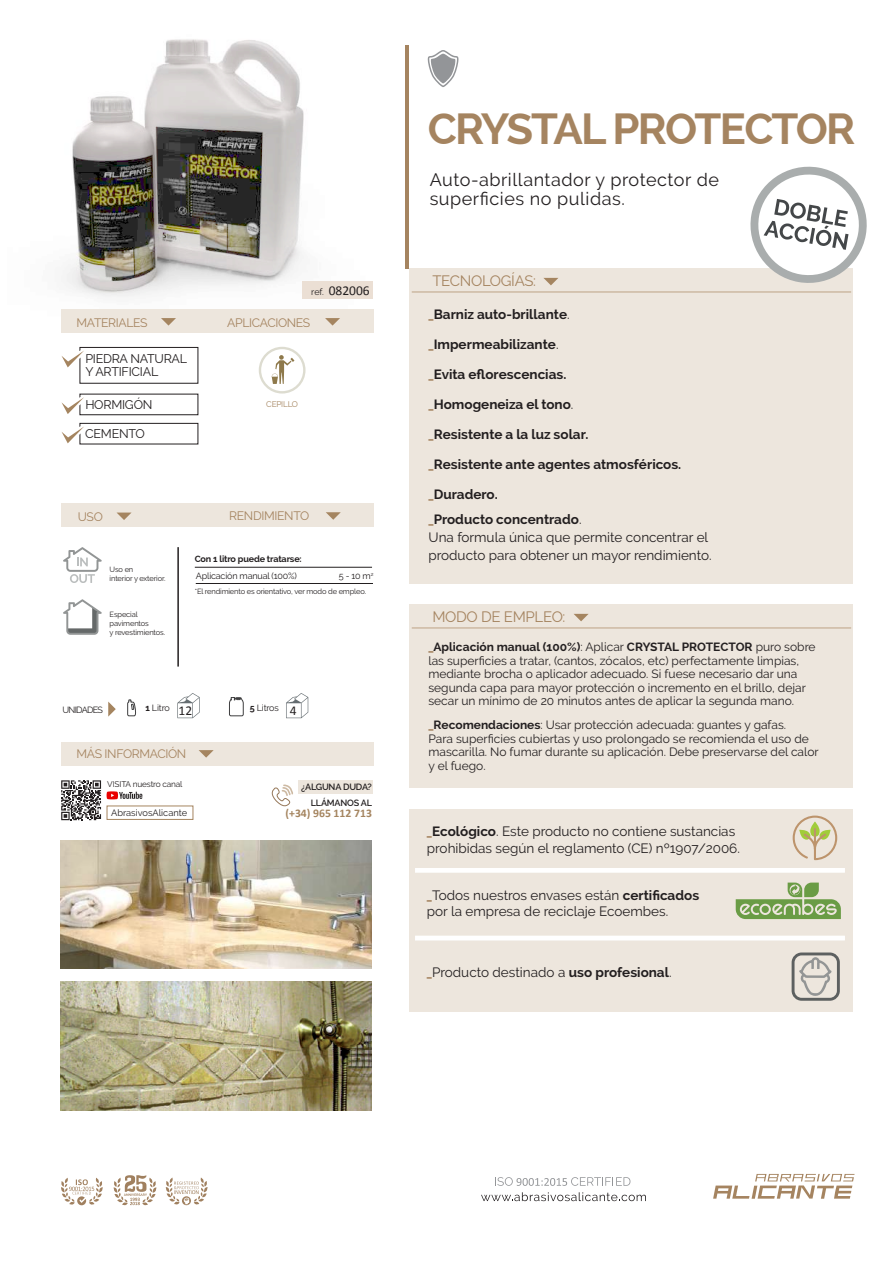
<style>
.page{position:relative;width:893px;height:1263px;background:#fff}
.page>*{position:absolute;margin:0;border:0;box-sizing:border-box;transform-origin:0 0}
.t1{font:700 43.5px "Raleway";letter-spacing:-.045em;color:#a58460}
.t2{font:18px/19.2px "Raleway";letter-spacing:.03em;color:#231f20}
.t3{font:15px "Raleway";letter-spacing:-.02em;color:#a58460}
.t4{font:13.5px/16.5px "Raleway";color:#231f20}
.t5{font:700 13.5px/25.5px "Raleway";color:#231f20}
.t6{font:13.5px "Calibri";color:#231f20}
.t7{font:12.45px/13.4px "Raleway";letter-spacing:-.02em;color:#231f20}
.t8{font:12.15px "Raleway";letter-spacing:-.03em;color:#a58460}
.t9{font:12px/13.5px "Raleway";color:#231f20}
.t10{font:700 11.7px "Calibri";color:#a58560}
.t11{font:9.3px "Raleway";color:#231f20}
.t12{font:9px "Raleway";letter-spacing:-.02em;color:#231f20}
.t13{font:700 9px "Raleway";letter-spacing:-.02em;color:#231f20}
.t14{font:600 9px/15.9px "Raleway";letter-spacing:-.02em;color:#231f20;text-align:right}
.t15{font:9px "Raleway";letter-spacing:-.08em;color:#231f20}
.t16{font:8.25px "Raleway";letter-spacing:-.02em;color:#231f20}
.t17{font:8.25px "Raleway";letter-spacing:-.03em;color:#a58560}
.t18{font:7.5px/9px "Raleway";letter-spacing:-.02em;color:#231f20}
.s1{font-family:"Raleway";font-size:9px}
.s2{font-weight:700}
.s3{color:#a58460}
.s4{font-weight:400}
.s5{font-weight:700;font-size:13.5px;color:#a58460}
.s6{font-weight:700;color:#a58460}
</style>
<div class="page">
<img style="left:60px;top:840px;width:312px;height:129px">
<img style="left:60px;top:981px;width:312px;height:129px">
<img style="left:61px;top:39px;width:313px;height:283px">
<div style="left:61px;top:310px;width:312px;height:23px;background:#ede6dd"></div>
<div style="left:409px;top:268px;width:444px;height:315px;background:#ede6dd"></div>
<div style="left:409px;top:604px;width:444px;height:183px;background:#ede6dd"></div>
<hr style="left:405px;top:45px;width:4px;height:224px;background:#a58460">
<hr style="left:412px;top:291px;width:439px;height:2px;background:#cdb9a2">
<svg style="left:161px;top:318px;width:15px;height:8px"></svg>
<div style="left:61px;top:742px;width:312px;height:24px;background:#ede6dd"></div>
<div style="left:299px;top:780px;width:74px;height:14px;background:#ede6dd"></div>
<svg style="left:271px;top:784px;width:22px;height:23px"></svg>
<svg style="left:325px;top:318px;width:15px;height:8px"></svg>
<div style="left:107px;top:806px;width:86px;height:14px;border:1px solid #a58560"></div>
<svg style="left:61px;top:780px;width:40px;height:40px"></svg>
<svg style="left:107px;top:791px;width:35px;height:8px"></svg>
<svg style="left:199px;top:750px;width:15px;height:8px"></svg>
<svg style="left:543px;top:278px;width:15px;height:7px"></svg>
<hr style="left:412px;top:627px;width:439px;height:2px;background:#cdb9a2">
<svg style="left:574px;top:614px;width:15px;height:7px"></svg>
<div style="left:303px;top:281px;width:70px;height:18px;background:#ebdfd4"></div>
<svg style="left:108px;top:702px;width:8px;height:15px"></svg>
<div style="left:61px;top:503px;width:312px;height:24px;background:#ede6dd"></div>
<svg style="left:326px;top:512px;width:15px;height:8px"></svg>
<svg style="left:117px;top:513px;width:14px;height:7px"></svg>
<svg style="left:177px;top:693px;width:23px;height:25px"></svg>
<svg style="left:286px;top:693px;width:22px;height:25px"></svg>
<svg style="left:127px;top:700px;width:9px;height:16px"></svg>
<svg style="left:229px;top:697px;width:14px;height:19px"></svg>
<hr style="left:177px;top:547px;width:2px;height:120px;background:#231f20">
<hr style="left:195px;top:567px;width:177px;height:1px;background:#231f20">
<div style="left:409px;top:810px;width:443px;height:202px;background:#ede6dd"></div>
<hr style="left:415px;top:868px;width:430px;height:4px;background:#fff">
<hr style="left:415px;top:936px;width:430px;height:4px;background:#fff">
<svg style="left:736px;top:883px;width:105px;height:36px"></svg>
<svg style="left:793px;top:816px;width:44px;height:44px"></svg>
<svg style="left:792px;top:953px;width:48px;height:48px"></svg>
<svg style="left:428px;top:50px;width:31px;height:37px"></svg>
<div style="left:79px;top:394px;width:119px;height:21px;border:1px solid #231f20"></div>
<svg style="left:62px;top:396px;width:22px;height:18px"></svg>
<div style="left:79px;top:423px;width:119px;height:21px;border:1px solid #231f20"></div>
<svg style="left:62px;top:426px;width:22px;height:17px"></svg>
<div style="left:79px;top:347px;width:119px;height:37px;border:1px solid #231f20"></div>
<svg style="left:62px;top:350px;width:22px;height:17px"></svg>
<svg style="left:259px;top:347px;width:47px;height:47px"></svg>
<svg style="left:750px;top:166px;width:117px;height:117px"></svg>
<svg style="left:713px;top:1174px;width:141px;height:25px"></svg>
<svg style="left:495px;top:1177px;width:135px;height:9px"></svg>
<svg style="left:481px;top:1192px;width:165px;height:9px"></svg>
<svg style="left:165px;top:1178px;width:43px;height:28px"></svg>
<svg style="left:113px;top:1175px;width:44px;height:31px"></svg>
<svg style="left:61px;top:1178px;width:42px;height:28px"></svg>
<svg style="left:63px;top:599px;width:39px;height:36px"></svg>
<svg style="left:63px;top:547px;width:39px;height:36px"></svg>
<hr style="left:196px;top:583px;width:177px;height:1px;background:#231f20">
<p class="t8" style="left:77px;top:316px;width:72px">MATERIALES</p>
<p class="t7" style="left:85px;top:351px;width:103px">PIEDRA NATURAL<br>Y ARTIFICIAL</p>
<p class="t7" style="left:85px;top:398px;width:69px">HORMIGÓN</p>
<p class="t7" style="left:85px;top:427px;width:61px">CEMENTO</p>
<p class="t6" style="left:311px;top:282px;width:60px"><span class="s1">ref.</span> 082006</p>
<p class="t8" style="left:227px;top:316px;width:85px">APLICACIONES</p>
<p class="t17" style="left:266px;top:400px;width:33px">CEPILLO</p>
<p class="t8" style="left:78px;top:509px;width:27px">USO</p>
<p class="t18" style="left:110px;top:565px;width:58px">Uso en<br>interior y exterior.</p>
<p class="t18" style="left:110px;top:610px;width:57px">Especial pavimentos<br>y revestimientos.</p>
<p class="t8" style="left:229px;top:509px;width:81px">RENDIMIENTO</p>
<p class="t13" style="left:195px;top:554px;width:108px">Con 1 litro puede tratarse:</p>
<p class="t12" style="left:196px;top:570px;width:103px">Aplicación manual (100%)</p>
<p class="t18" style="left:195px;top:587px;width:173px">*El rendimiento es orientativo, ver modo de empleo.</p>
<p class="t12" style="left:339px;top:570px;width:36px">5 - 10 m<sup>2</sup></p>
<p class="t15" style="left:62px;top:705px;width:42px">UNIDADES</p>
<p class="t12" style="left:146px;top:703px;width:26px"><span class="s2">1</span> Litro</p>
<p class="t12" style="left:250px;top:703px;width:30px"><span class="s2">5</span> Litros</p>
<p class="t6" style="left:179px;top:702px;width:15px">12</p>
<p class="t6" style="left:290px;top:702px;width:8px">4</p>
<p class="t8" style="left:77px;top:747px;width:111px">MÁS INFORMACIÓN</p>
<p class="t16" style="left:107px;top:780px;width:77px">VISITA nuestro canal</p>
<p class="t11" style="left:111px;top:807px;width:78px">AbrasivosAlicante</p>
<p class="t14" style="left:301px;top:779px;width:72px">¿ALGUNA DUDA?<br>LLÁMANOS AL</p>
<p class="t10" style="left:286px;top:805px;width:88px">(+34) 965 112 713</p>
<h1 class="t1" style="left:428px;top:104px;width:429px">CRYSTAL PROTECTOR</h1>
<h2 class="t2" style="left:430px;top:170px;width:291px">Auto-abrillantador y protector de superficies no pulidas.</h2>
<p class="t3" style="left:432px;top:272px;width:105px">TECNOLOGÍAS:</p>
<p class="t5" style="left:428px;top:301px;width:143px"><span class="s3">_</span>Barniz auto-brillante<span class="s4">.</span></p>
<p class="t5" style="left:428px;top:331px;width:132px"><span class="s3">_</span>Impermeabilizante<span class="s4">.</span></p>
<p class="t5" style="left:428px;top:361px;width:139px"><span class="s3">_</span>Evita eflorescencias.</p>
<p class="t5" style="left:428px;top:391px;width:146px"><span class="s3">_</span>Homogeneiza el tono<span class="s4">.</span></p>
<p class="t5" style="left:428px;top:421px;width:161px"><span class="s3">_</span>Resistente a la luz solar.</p>
<p class="t5" style="left:428px;top:451px;width:254px"><span class="s3">_</span>Resistente ante agentes atmosféricos.</p>
<p class="t5" style="left:428px;top:481px;width:155px"><span class="s3">_</span>Duradero.<br><span class="s3">_</span>Producto concentrado<span class="s4">.</span></p>
<p class="t4" style="left:428px;top:529px;width:285px;line-height:18px">Una formula única que permite concentrar el producto para obtener un mayor rendimiento.</p>
<p class="t3" style="left:432px;top:608px;width:135px">MODO DE EMPLEO:</p>
<p class="t9" style="left:428px;top:640px;width:389px"><span class="s5">_</span><span class="s2">Aplicación manual (100%)</span>: Aplicar <span class="s2">CRYSTAL PROTECTOR</span> puro sobre las superficies a tratar, (cantos, zócalos, etc) perfectamente limpias, mediante brocha o aplicador adecuado. Si fuese necesario dar una segunda capa para mayor protección o incremento en el brillo, dejar secar un mínimo de 20 minutos antes de aplicar la segunda mano.</p>
<p class="t9" style="left:428px;top:718px;width:392px"><span class="s5">_</span><span class="s2">Recomendaciones</span>: Usar protección adecuada: guantes y gafas.<br>Para superficies cubiertas y uso prolongado se recomienda el uso de mascarilla. No fumar durante su aplicación. Debe preservarse del calor y el fuego.</p>
<p class="t4" style="left:427px;top:823px;width:315px"><span class="s6">_</span><span class="s2">Ecológico</span>. Este producto no contiene sustancias prohibidas según el reglamento (CE) nº1907/2006.</p>
<p class="t4" style="left:427px;top:887px;width:274px"><span class="s6">_</span>Todos nuestros envases están <span class="s2">certificados </span>por la empresa de reciclaje Ecoembes.</p>
<p class="t4" style="left:427px;top:964px;width:246px"><span class="s6">_</span>Producto destinado a <span class="s2">uso profesional</span>.</p>
</div>
